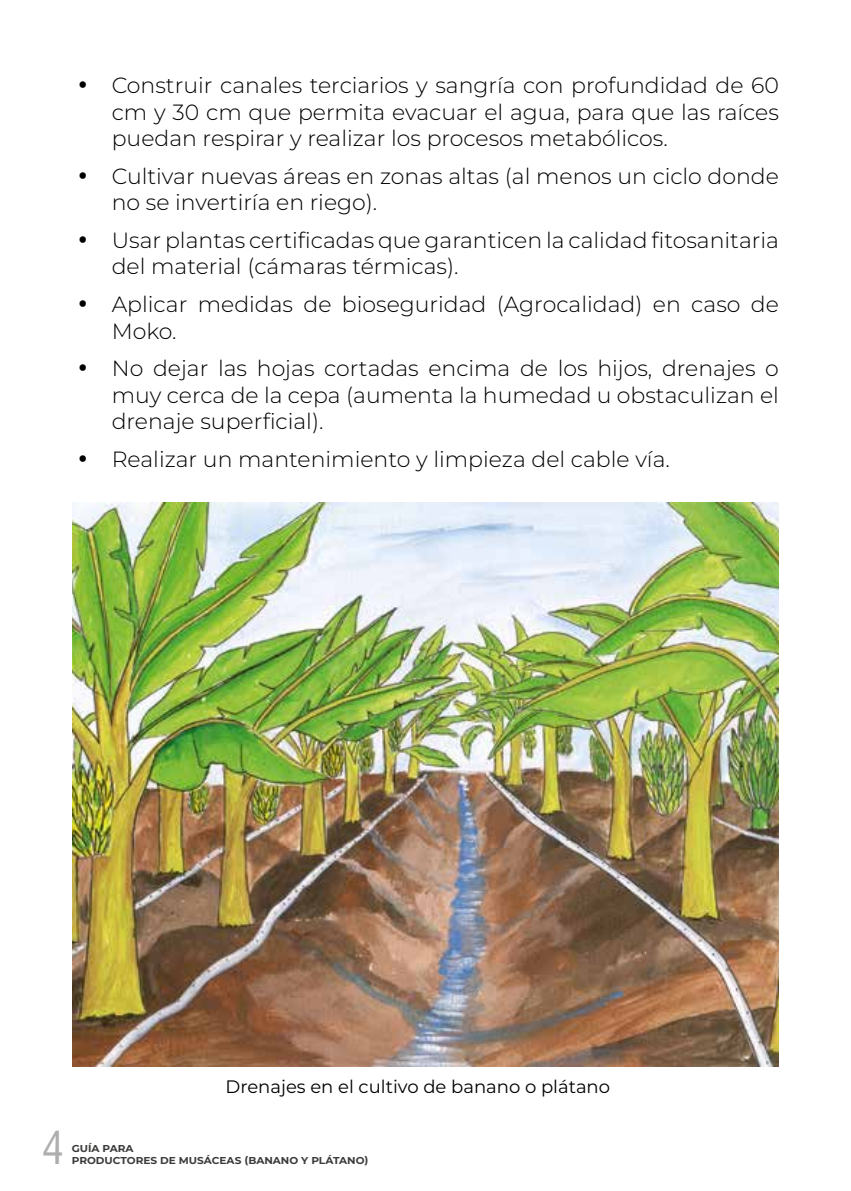
<style>
.page{position:relative;width:851px;height:1191px;background:#fff}
.page>*{position:absolute;margin:0;border:0;box-sizing:border-box;transform-origin:0 0}
.t1{font:condensed 44px "Swiss 721 BT";color:#aeaeae}
.t2{font:300 22px/26.4px "Montserrat";color:#000}
.t3{font:18px "Montserrat";color:#000}
.t4{font:700 10px "Montserrat";color:#3c3c3b;scale:1.05 1}
</style>
<div class="page">
<img style="left:72px;top:503px;width:706px;height:563px">
<p class="t2" style="left:112px;top:72px;width:668px;text-align:justify;text-indent:-34px">• Construir canales terciarios y sangría con profundidad de 60 cm y 30 cm que permita evacuar el agua, para que las raíces puedan respirar y realizar los procesos metabólicos.</p>
<p class="t2" style="left:112px;top:162px;width:668px;text-indent:-34px">• Cultivar nuevas áreas en zonas altas (al menos un ciclo donde no se invertiría en riego).</p>
<p class="t2" style="left:112px;top:226px;width:668px;text-indent:-34px">• Usar plantas certificadas que garanticen la calidad fitosanitaria del material (cámaras térmicas).</p>
<p class="t2" style="left:112px;top:290px;width:668px;text-indent:-34px">• Aplicar medidas de bioseguridad (Agrocalidad) en caso de<br>Moko.</p>
<p class="t2" style="left:112px;top:355px;width:668px;text-align:justify;text-indent:-34px">• No dejar las hojas cortadas encima de los hijos, drenajes o muy cerca de la cepa (aumenta la humedad u obstaculizan el drenaje superficial).</p>
<p class="t2" style="left:78px;top:445px;width:593px">• Realizar un mantenimiento y limpieza del cable vía.</p>
<p class="t3" style="left:225px;top:1074px;width:386px">Drenajes en el cultivo de banano o plátano</p>
<h1 class="t1" style="left:42px;top:1122px;width:23px">4</h1>
<p class="t4" style="left:72px;top:1141px;width:60px">GUÍA PARA</p>
<p class="t4" style="left:72px;top:1153px;width:284px">PRODUCTORES DE MUSÁCEAS (BANANO Y PLÁTANO)</p>
</div>
